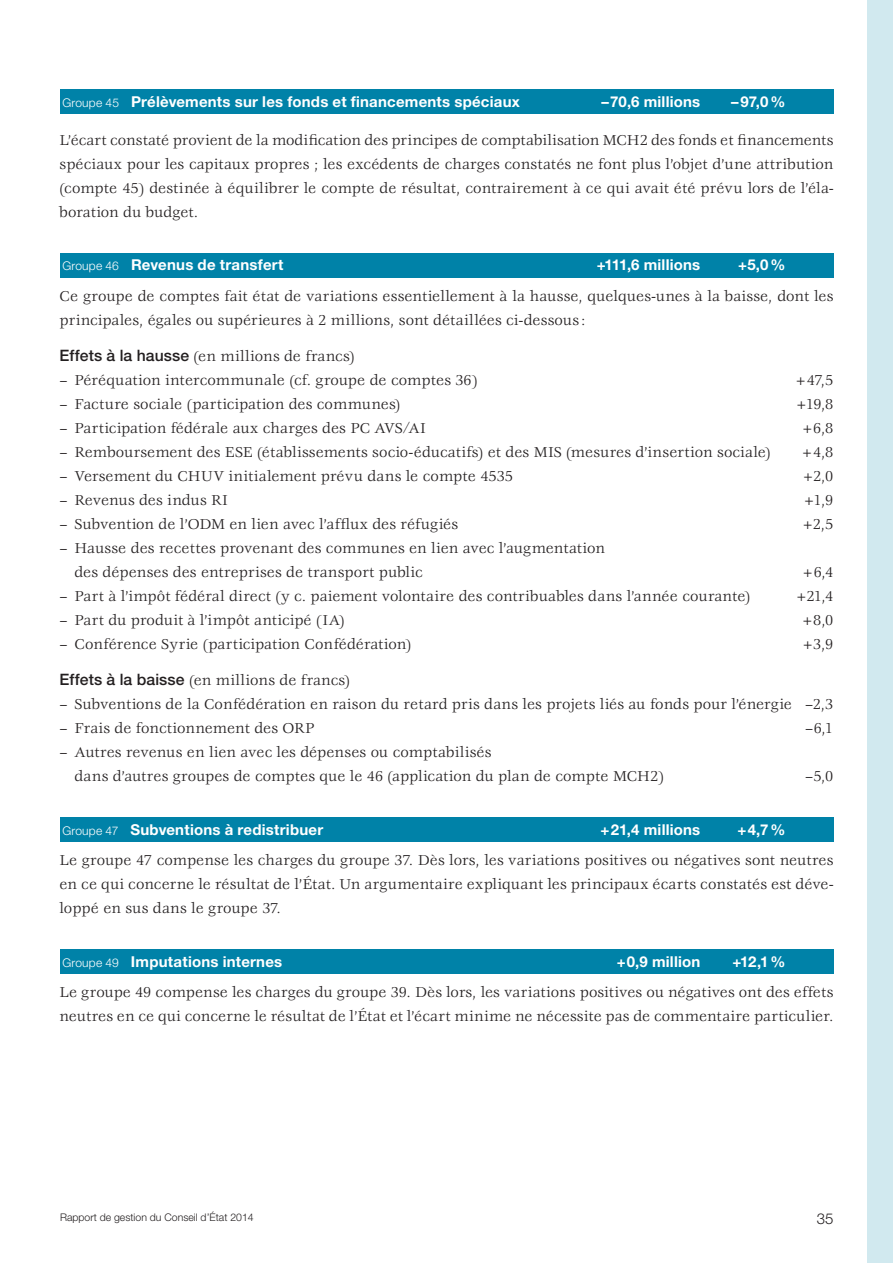
<style>
.page{position:relative;width:893px;height:1263px;background:#fff}
.page>*{position:absolute;margin:0;border:0;box-sizing:border-box;transform-origin:0 0}
.t1{font:15.75px/24px "Veljovic Std";letter-spacing:.005em;color:#231f20}
.t2{font:700 15px "Helvetica Neue LT Std";letter-spacing:.015em;color:#fff}
.t3{font:300 15px "Helvetica Neue LT Std";color:#231f20}
.t4{font:300 10.5px "Helvetica Neue LT Std";color:#231f20}
.s1{font-weight:300;font-size:12px}
.s2{font-family:"Helvetica Neue LT Std";font-weight:500}
</style>
<div class="page">
<div style="left:867px;top:0;width:26px;height:1263px;background:#d1e9ef"></div>
<div style="left:60px;top:89px;width:773px;height:24px;background:#0082a8"></div>
<div style="left:60px;top:253px;width:773px;height:24px;background:#0082a8"></div>
<div style="left:60px;top:817px;width:773px;height:24px;background:#0082a8"></div>
<div style="left:60px;top:949px;width:773px;height:24px;background:#0082a8"></div>
<p class="t2" style="left:63px;top:92px;width:459px"><span class="s1">Groupe 45</span> Prélèvements sur les fonds et financements spéciaux</p>
<p class="t2" style="left:602px;top:92px;width:100px">–70,6 millions</p>
<p class="t2" style="left:731px;top:92px;width:56px">–97,0%</p>
<p class="t1" style="left:60px;top:129px;width:775px;text-align:justify">L’écart constaté provient de la modification des principes de comptabilisation MCH2 des fonds et financements spéciaux pour les capitaux propres ; les excédents de charges constatés ne font plus l’objet d’une attribution (compte 45) destinée à équilibrer le compte de résultat, contrairement à ce qui avait été prévu lors de l’éla&shy;boration du budget.</p>
<p class="t2" style="left:63px;top:256px;width:223px"><span class="s1">Groupe 46</span> Revenus de transfert</p>
<p class="t2" style="left:597px;top:256px;width:105px">+111,6 millions</p>
<p class="t2" style="left:738px;top:256px;width:49px">+5,0%</p>
<p class="t1" style="left:60px;top:285px;width:775px">Ce groupe de comptes fait état de variations essentiellement à la hausse, quelques-unes à la baisse, dont les principales, égales ou supérieures à 2 millions, sont détaillées ci-dessous :</p>
<p class="t1" style="left:60px;top:345px;width:296px"><span class="s2">Effets à la hausse</span> (en millions de francs)</p>
<p class="t1" style="left:60px;top:369px;width:420px">– Péréquation intercommunale (cf. groupe de comptes 36)</p>
<p class="t1" style="left:794px;top:369px;width:41px">+47,5</p>
<p class="t1" style="left:60px;top:393px;width:342px">– Facture sociale (participation des communes)</p>
<p class="t1" style="left:794px;top:393px;width:41px">+19,8</p>
<p class="t1" style="left:60px;top:417px;width:368px">– Participation fédérale aux charges des PC AVS/AI</p>
<p class="t1" style="left:800px;top:417px;width:35px">+6,8</p>
<p class="t1" style="left:60px;top:441px;width:713px">– Remboursement des ESE (établissements socio-éducatifs) et des MIS (mesures d’insertion sociale)</p>
<p class="t1" style="left:800px;top:441px;width:35px">+4,8</p>
<p class="t1" style="left:60px;top:465px;width:455px">– Versement du CHUV initialement prévu dans le compte 4535</p>
<p class="t1" style="left:801px;top:465px;width:34px">+2,0</p>
<p class="t1" style="left:60px;top:489px;width:170px">– Revenus des indus RI</p>
<p class="t1" style="left:802px;top:489px;width:33px">+1,9</p>
<p class="t1" style="left:60px;top:513px;width:400px">– Subvention de l’ODM en lien avec l’afflux des réfugiés</p>
<p class="t1" style="left:801px;top:513px;width:34px">+2,5</p>
<p class="t1" style="left:74px;top:537px;width:532px;text-indent:-15px">– Hausse des recettes provenant des communes en lien avec l’augmentation des dépenses des entreprises de transport public</p>
<p class="t1" style="left:801px;top:561px;width:34px">+6,4</p>
<p class="t1" style="left:60px;top:585px;width:692px">– Part à l’impôt fédéral direct (y c. paiement volontaire des contribuables dans l’année courante)</p>
<p class="t1" style="left:794px;top:585px;width:41px">+21,4</p>
<p class="t1" style="left:60px;top:609px;width:287px">– Part du produit à l’impôt anticipé (IA)</p>
<p class="t1" style="left:800px;top:609px;width:35px">+8,0</p>
<p class="t1" style="left:60px;top:633px;width:353px">– Conférence Syrie (participation Confédération)</p>
<p class="t1" style="left:801px;top:633px;width:34px">+3,9</p>
<p class="t1" style="left:60px;top:669px;width:292px"><span class="s2">Effets à la baisse</span> (en millions de francs)</p>
<p class="t1" style="left:60px;top:693px;width:775px">– Subventions de la Confédération en raison du retard pris dans les projets liés au fonds pour l’énergie –2,3</p>
<p class="t1" style="left:60px;top:717px;width:256px">– Frais de fonctionnement des ORP</p>
<p class="t1" style="left:805px;top:717px;width:30px">–6,1</p>
<p class="t1" style="left:74px;top:741px;width:591px;text-indent:-15px">– Autres revenus en lien avec les dépenses ou comptabilisés<br>dans d’autres groupes de comptes que le 46 (application du plan de compte MCH2)</p>
<p class="t1" style="left:805px;top:765px;width:30px">–5,0</p>
<p class="t2" style="left:63px;top:820px;width:262px"><span class="s1">Groupe 47</span> Subventions à redistribuer</p>
<p class="t2" style="left:601px;top:820px;width:101px">+21,4 millions</p>
<p class="t2" style="left:738px;top:820px;width:49px">+4,7%</p>
<p class="t1" style="left:60px;top:849px;width:775px;text-align:justify">Le groupe 47 compense les charges du groupe 37. Dès lors, les variations positives ou négatives sont neutres en ce qui concerne le résultat de l’État. Un argumentaire expliquant les principaux écarts constatés est déve&shy;loppé en sus dans le groupe 37.</p>
<p class="t2" style="left:63px;top:952px;width:221px"><span class="s1">Groupe 49</span> Imputations internes</p>
<p class="t2" style="left:617px;top:952px;width:85px">+0,9 million</p>
<p class="t2" style="left:732px;top:952px;width:54px">+12,1 %</p>
<p class="t1" style="left:60px;top:981px;width:775px">Le groupe 49 compense les charges du groupe 39. Dès lors, les variations positives ou négatives ont des effets neutres en ce qui concerne le résultat de l’État et l’écart minime ne nécessite pas de commentaire particulier.</p>
<p class="t4" style="left:60px;top:1210px;width:195px">Rapport de gestion du Conseil d’État 2014</p>
<p class="t3" style="left:817px;top:1209px;width:18px">35</p>
</div>
